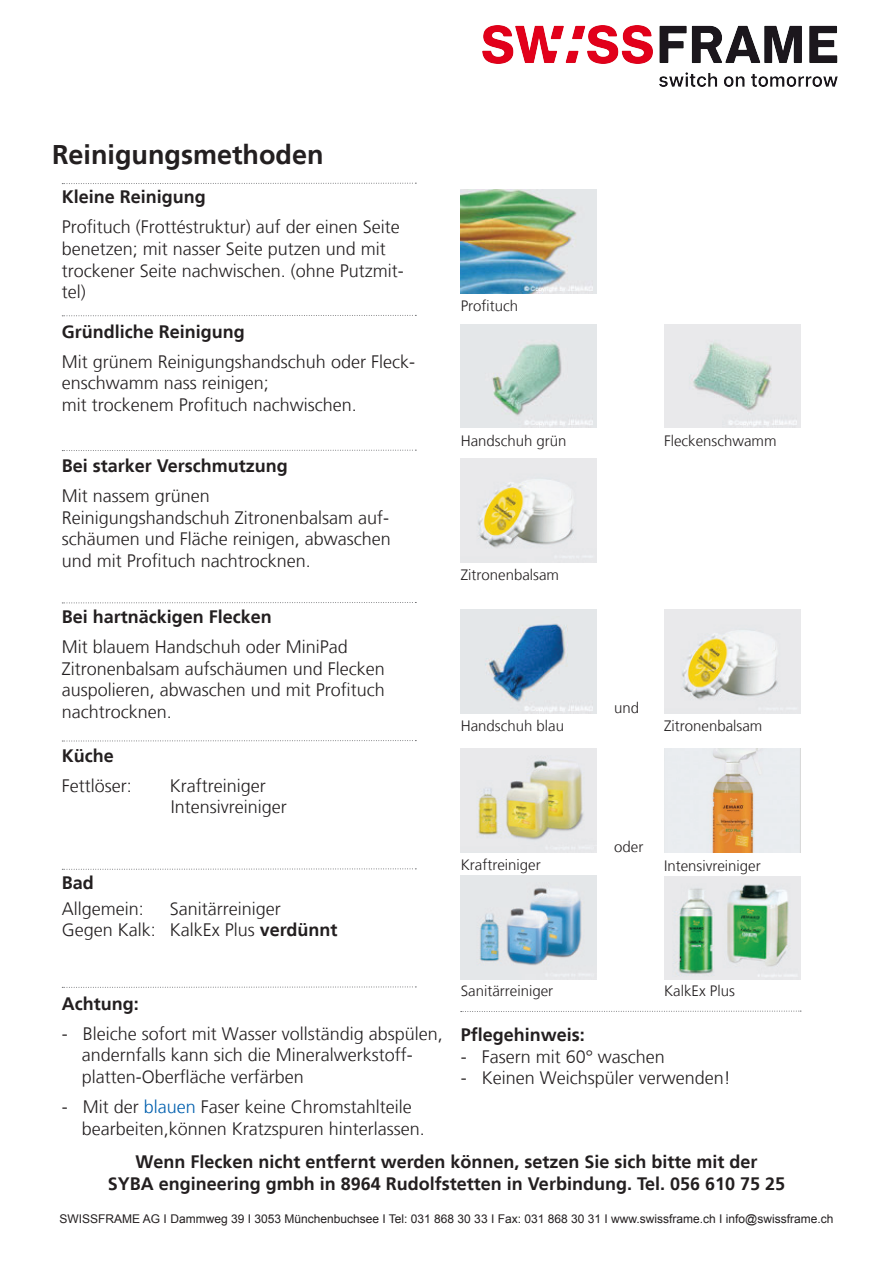
<style>
.page{position:relative;width:893px;height:1263px;background:#fff}
.page>*{position:absolute;margin:0;border:0;box-sizing:border-box;transform-origin:0 0}
.t1{font:700 27px "Frutiger LT";color:#231f20}
.t2{font:300 18px/21.6px "Frutiger LT";color:#231f20}
.t3{font:700 18px/21.6px "Frutiger LT";color:#231f20;text-align:center}
.t4{font:300 15px "Frutiger LT";color:#231f20}
.t5{font:12px "Arial";color:#231f20}
.s1{font-weight:700}
.s2{color:#015fae}
</style>
<div class="page">
<img style="left:461px;top:190px;width:136px;height:103px">
<img style="left:461px;top:324px;width:136px;height:104px">
<img style="left:664px;top:324px;width:136px;height:104px">
<img style="left:461px;top:458px;width:136px;height:104px">
<img style="left:461px;top:610px;width:136px;height:103px">
<img style="left:664px;top:610px;width:136px;height:103px">
<img style="left:461px;top:748px;width:136px;height:104px">
<img style="left:664px;top:748px;width:136px;height:104px">
<img style="left:461px;top:875px;width:136px;height:104px">
<img style="left:664px;top:876px;width:136px;height:104px">
<svg style="left:461px;top:1011px;width:340px;height:1px"></svg>
<svg style="left:62px;top:986px;width:354px;height:2px"></svg>
<svg style="left:62px;top:868px;width:354px;height:2px"></svg>
<svg style="left:62px;top:740px;width:354px;height:2px"></svg>
<svg style="left:62px;top:602px;width:354px;height:1px"></svg>
<svg style="left:62px;top:450px;width:354px;height:1px"></svg>
<svg style="left:62px;top:315px;width:354px;height:1px"></svg>
<svg style="left:62px;top:183px;width:354px;height:1px"></svg>
<img style="left:482px;top:26px;width:356px;height:61px">
<h1 class="t1" style="left:52px;top:139px;width:273px">Reinigungsmethoden</h1>
<p class="t3" style="left:62px;top:186px;width:146px">Kleine Reinigung</p>
<p class="t2" style="left:62px;top:217px;width:344px">Profituch (Frottéstruktur) auf der einen Seite benetzen; mit nasser Seite putzen und mit trockener Seite nachwischen. (ohne Putzmit&shy;tel)</p>
<p class="t3" style="left:62px;top:321px;width:185px">Gründliche Reinigung</p>
<p class="t2" style="left:62px;top:351px;width:355px">Mit grünem Reinigungshandschuh oder Fleck&shy;enschwamm nass reinigen;<br>mit trockenem Profituch nachwischen.</p>
<p class="t3" style="left:62px;top:455px;width:228px">Bei starker Verschmutzung</p>
<p class="t2" style="left:62px;top:485px;width:331px">Mit nassem grünen<br>Reinigungshandschuh Zitronenbalsam auf&shy;schäumen und Fläche reinigen, abwaschen und mit Profituch nachtrocknen.</p>
<p class="t3" style="left:62px;top:606px;width:212px">Bei hartnäckigen Flecken</p>
<p class="t2" style="left:62px;top:636px;width:325px">Mit blauem Handschuh oder MiniPad Zitronenbalsam aufschäumen und Flecken auspolieren, abwaschen und mit Profituch nachtrocknen.</p>
<p class="t3" style="left:62px;top:745px;width:54px">Küche</p>
<p class="t2" style="left:62px;top:775px;width:71px">Fettlöser:</p>
<p class="t2" style="left:170px;top:775px;width:119px">Kraftreiniger<br>Intensivreiniger</p>
<p class="t3" style="left:62px;top:872px;width:34px">Bad</p>
<p class="t2" style="left:62px;top:898px;width:84px">Allgemein:</p>
<p class="t2" style="left:62px;top:898px;width:277px;text-indent:108px">Sanitärreiniger<br>Gegen Kalk: KalkEx Plus <span class="s1">verdünnt</span></p>
<p class="t3" style="left:62px;top:993px;width:78px">Achtung:</p>
<p class="t2" style="left:82px;top:1023px;width:363px;text-indent:-20px">- Bleiche sofort mit Wasser vollständig abspülen, andernfalls kann sich die Mineralwerkstoff&shy;platten-Oberfläche verfärben</p>
<p class="t2" style="left:82px;top:1096px;width:345px;text-indent:-20px">- Mit der <span class="s2">blauen</span> Faser keine Chromstahlteile bearbeiten,können Kratzspuren hinterlassen.</p>
<p class="t4" style="left:461px;top:297px;width:59px">Profituch</p>
<p class="t4" style="left:461px;top:432px;width:107px">Handschuh grün</p>
<p class="t4" style="left:664px;top:432px;width:114px">Fleckenschwamm</p>
<p class="t4" style="left:461px;top:566px;width:100px">Zitronenbalsam</p>
<p class="t4" style="left:614px;top:700px;width:27px">und</p>
<p class="t4" style="left:461px;top:717px;width:105px">Handschuh blau</p>
<p class="t4" style="left:664px;top:717px;width:100px">Zitronenbalsam</p>
<p class="t4" style="left:461px;top:856px;width:81px">Kraftreiniger</p>
<p class="t4" style="left:614px;top:838px;width:31px">oder</p>
<p class="t4" style="left:664px;top:857px;width:98px">Intensivreiniger</p>
<p class="t4" style="left:461px;top:982px;width:94px">Sanitärreiniger</p>
<p class="t4" style="left:664px;top:982px;width:72px">KalkEx Plus</p>
<p class="t3" style="left:461px;top:1024px;width:126px">Pflegehinweis:</p>
<p class="t2" style="left:461px;top:1046px;width:206px">- Fasern mit 60° waschen</p>
<p class="t2" style="left:461px;top:1067px;width:272px">- Keinen Weichspüler verwenden!</p>
<p class="t3" style="left:108px;top:1151px;width:679px">Wenn Flecken nicht entfernt werden können, setzen Sie sich bitte mit der<br>SYBA engineering gmbh in 8964 Rudolfstetten in Verbindung. Tel. 056 610 75 25</p>
<p class="t5" style="left:60px;top:1211px;width:775px">SWISSFRAME AG I Dammweg 39 I 3053 Münchenbuchsee I Tel: 031 868 30 33 I Fax: 031 868 30 31 I www.swissframe.ch I info@swissframe.ch</p>
</div>
